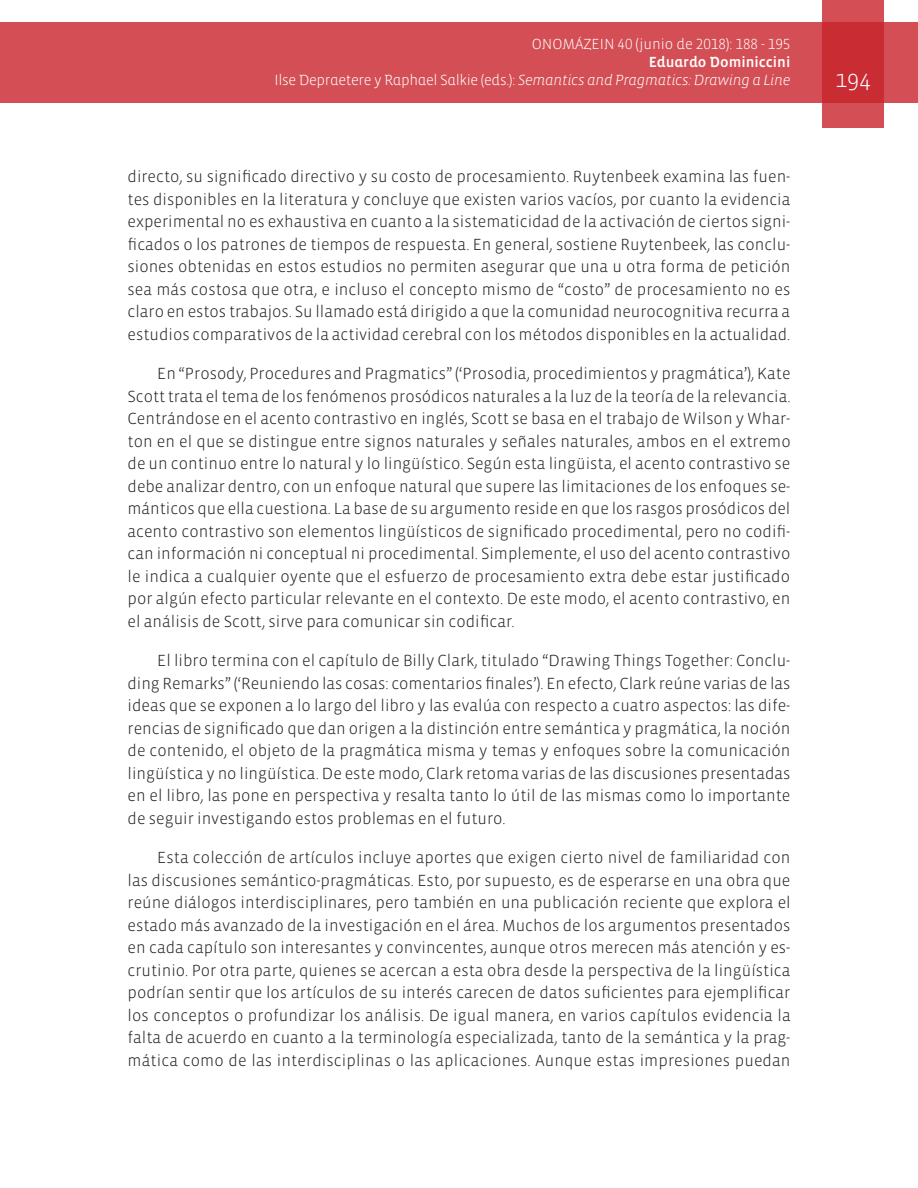
<style>
.page{position:relative;width:918px;height:1188px;background:#fff}
.page>*{position:absolute;margin:0;border:0;box-sizing:border-box;transform-origin:0 0}
.t1{font:300 24px "Vista Sans";color:#fff}
.Textos{font:300 16.5px/22.5px "Vista Sans";color:#231f20;text-align:justify}
.t2{font:300 15px "Vista Sans Alt";letter-spacing:-.02em;color:#fff}
.t3{font:300 15px "Vista Sans Alt";color:#fff}
.t4{font:15px "Vista Sans Alt Med";color:#fff}
.s1{font-family:"Vista Sans Alt Light Ita";font-weight:400}
</style>
<div class="page">
<div style="left:0;top:23px;width:918px;height:80px;background:#d34f55"></div>
<svg style="left:822px;top:0;width:62px;height:128px;background:#cd383f"></svg>
<p class="t3" style="left:532px;top:37px;width:260px">ONOMÁZEIN 40 (junio de 2018): 188 - 195</p>
<p class="t4" style="left:649px;top:55px;width:143px">Eduardo Dominiccini</p>
<p class="t2" style="left:275px;top:73px;width:517px">Ilse Depraetere y Raphael Salkie (eds.): <span class="s1">Semantics and Pragmatics: Drawing a Line</span></p>
<h1 class="t1" style="left:835px;top:66px;width:37px">194</h1>
<p class="Textos" style="left:128px;top:166px;width:664px">directo, su significado directivo y su costo de procesamiento. Ruytenbeek examina las fuen&shy;tes disponibles en la literatura y concluye que existen varios vacíos, por cuanto la evidencia experimental no es exhaustiva en cuanto a la sistematicidad de la activación de ciertos signi&shy;ficados o los patrones de tiempos de respuesta. En general, sostiene Ruytenbeek, las conclu&shy;siones obtenidas en estos estudios no permiten asegurar que una u otra forma de petición sea más costosa que otra, e incluso el concepto mismo de “costo” de procesamiento no es claro en estos trabajos. Su llamado está dirigido a que la comunidad neurocognitiva recurra a estudios comparativos de la actividad cerebral con los métodos disponibles en la actualidad.</p>
<p class="Textos" style="left:128px;top:363px;width:665px;text-indent:30px">En “Prosody, Procedures and Pragmatics” (‘Prosodia, procedimientos y pragmática’), Kate Scott trata el tema de los fenómenos prosódicos naturales a la luz de la teoría de la relevancia.<br>Centrándose en el acento contrastivo en inglés, Scott se basa en el trabajo de Wilson y Whar&shy;ton en el que se distingue entre signos naturales y señales naturales, ambos en el extremo de un continuo entre lo natural y lo lingüístico. Según esta lingüista, el acento contrastivo se debe analizar dentro, con un enfoque natural que supere las limitaciones de los enfoques se&shy;mánticos que ella cuestiona. La base de su argumento reside en que los rasgos prosódicos del acento contrastivo son elementos lingüísticos de significado procedimental, pero no codifi&shy;can información ni conceptual ni procedimental. Simplemente, el uso del acento contrastivo le indica a cualquier oyente que el esfuerzo de procesamiento extra debe estar justificado por algún efecto particular relevante en el contexto. De este modo, el acento contrastivo, en el análisis de Scott, sirve para comunicar sin codificar.</p>
<p class="Textos" style="left:128px;top:650px;width:664px;text-indent:30px">El libro termina con el capítulo de Billy Clark, titulado “Drawing Things Together: Conclu&shy;ding Remarks” (‘Reuniendo las cosas: comentarios finales’). En efecto, Clark reúne varias de las ideas que se exponen a lo largo del libro y las evalúa con respecto a cuatro aspectos: las dife&shy;rencias de significado que dan origen a la distinción entre semántica y pragmática, la noción de contenido, el objeto de la pragmática misma y temas y enfoques sobre la comunicación lingüística y no lingüística. De este modo, Clark retoma varias de las discusiones presentadas en el libro, las pone en perspectiva y resalta tanto lo útil de las mismas como lo importante de seguir investigando estos problemas en el futuro.</p>
<p class="Textos" style="left:128px;top:847px;width:665px;text-indent:30px">Esta colección de artículos incluye aportes que exigen cierto nivel de familiaridad con las discusiones semántico-pragmáticas. Esto, por supuesto, es de esperarse en una obra que reúne diálogos interdisciplinares, pero también en una publicación reciente que explora el estado más avanzado de la investigación en el área. Muchos de los argumentos presentados en cada capítulo son interesantes y convincentes, aunque otros merecen más atención y es&shy;crutinio. Por otra parte, quienes se acercan a esta obra desde la perspectiva de la lingüística podrían sentir que los artículos de su interés carecen de datos suficientes para ejemplificar los conceptos o profundizar los análisis. De igual manera, en varios capítulos evidencia la falta de acuerdo en cuanto a la terminología especializada, tanto de la semántica y la prag&shy;mática como de las interdisciplinas o las aplicaciones. Aunque estas impresiones puedan</p>
</div>
